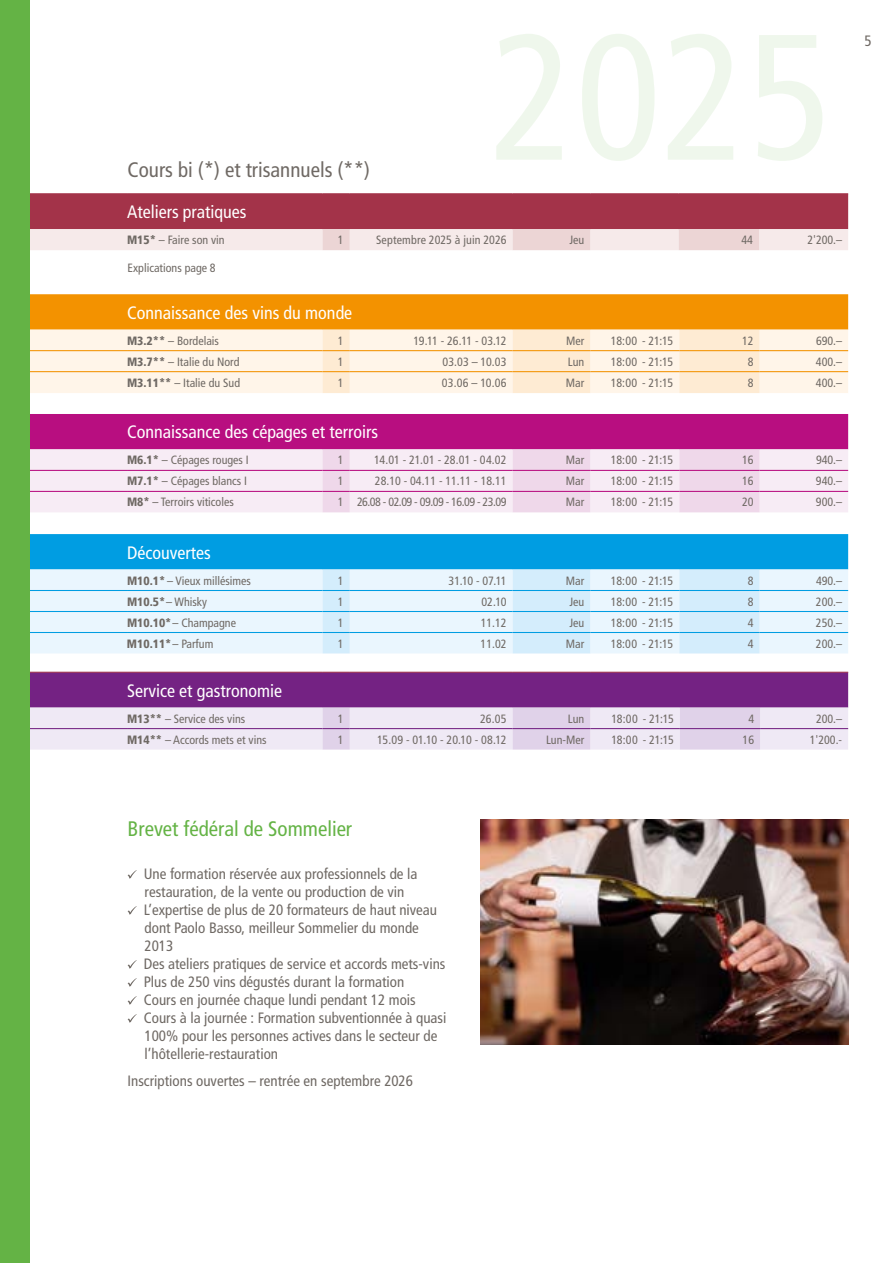
<style>
.page{position:relative;width:893px;height:1263px;background:#fff}
.page>*{position:absolute;margin:0;border:0;box-sizing:border-box;transform-origin:0 0}
.t1{font:condensed 21px "Frutiger LT";color:#6f6964}
.t2{font:condensed 21px "Frutiger LT";color:#64b345}
.t3{font:condensed 18px "Frutiger LT";color:#fff}
.t4{font:condensed 15px/18px "Frutiger LT";color:#6f6964}
.t5{font:condensed 12px "Frutiger LT";color:#6f6964}
.t6{font:condensed 12px "Frutiger LT";letter-spacing:-.04em;color:#6f6964}
.t7{font:900 condensed 12px "Frutiger LT";color:#6f6964}
.s1{font-weight:900}
.s2{font-weight:400}
</style>
<div class="page">
<svg style="left:30px;top:294px;width:818px;height:99px;background:#face8e"></svg>
<hr style="left:350px;top:371px;width:163px;height:1px;background:#f39200">
<hr style="left:513px;top:371px;width:77px;height:1px;background:#f39200">
<hr style="left:590px;top:371px;width:89px;height:1px;background:#f39200">
<hr style="left:679px;top:371px;width:81px;height:1px;background:#f39200">
<hr style="left:760px;top:371px;width:88px;height:1px;background:#f39200">
<svg style="left:30px;top:414px;width:818px;height:98px;background:#de95c7"></svg>
<hr style="left:350px;top:491px;width:163px;height:1px;background:#b80e80">
<hr style="left:513px;top:491px;width:77px;height:1px;background:#b80e80">
<hr style="left:590px;top:491px;width:89px;height:1px;background:#b80e80">
<hr style="left:679px;top:491px;width:81px;height:1px;background:#b80e80">
<hr style="left:760px;top:491px;width:88px;height:1px;background:#b80e80">
<svg style="left:30px;top:534px;width:818px;height:119px;background:#9cd8f4"></svg>
<hr style="left:350px;top:632px;width:163px;height:1px;background:#009de2">
<hr style="left:513px;top:632px;width:77px;height:1px;background:#009de2">
<hr style="left:590px;top:632px;width:89px;height:1px;background:#009de2">
<hr style="left:679px;top:632px;width:81px;height:1px;background:#009de2">
<hr style="left:760px;top:632px;width:88px;height:1px;background:#009de2">
<svg style="left:30px;top:193px;width:818px;height:57px;background:#c17583"></svg>
<hr style="left:350px;top:193px;width:163px;height:1px;background:#a33349">
<hr style="left:513px;top:193px;width:77px;height:1px;background:#a33349">
<hr style="left:590px;top:193px;width:89px;height:1px;background:#a33349">
<hr style="left:679px;top:193px;width:80px;height:1px;background:#a33349">
<svg style="left:30px;top:672px;width:818px;height:78px;background:#b48abe"></svg>
<hr style="left:350px;top:728px;width:163px;height:1px;background:#742283">
<hr style="left:513px;top:728px;width:77px;height:1px;background:#742283">
<hr style="left:590px;top:728px;width:90px;height:1px;background:#742283">
<hr style="left:680px;top:728px;width:80px;height:1px;background:#742283">
<hr style="left:760px;top:728px;width:88px;height:1px;background:#742283">
<div style="left:0;top:0;width:30px;height:1263px;background:#64b345"></div>
<svg style="left:128px;top:870px;width:9px;height:9px"></svg>
<svg style="left:128px;top:906px;width:9px;height:9px"></svg>
<svg style="left:128px;top:960px;width:9px;height:9px"></svg>
<svg style="left:128px;top:978px;width:9px;height:9px"></svg>
<svg style="left:128px;top:996px;width:9px;height:9px"></svg>
<svg style="left:128px;top:1014px;width:9px;height:9px"></svg>
<img style="left:481px;top:820px;width:367px;height:225px">
<p class="t4" style="left:864px;top:31px;width:9px">5</p>
<h1 class="t1" style="left:128px;top:157px;width:244px">Cours bi (*) et trisannuels (**)</h1>
<h2 class="t3" style="left:127px;top:201px;width:121px">Ateliers pratiques</h2>
<p class="t5" style="left:127px;top:233px;width:99px"><span class="s1">M15*</span> – Faire son vin</p>
<p class="t5" style="left:338px;top:233px;width:7px">1</p>
<p class="t5" style="left:376px;top:233px;width:132px">Septembre 2025 à juin 2026</p>
<p class="t5" style="left:569px;top:233px;width:16px">Jeu</p>
<p class="t5" style="left:741px;top:233px;width:13px">44</p>
<p class="t5" style="left:807px;top:233px;width:36px">2'200.–</p>
<p class="t5" style="left:128px;top:261px;width:90px">Explications page 8</p>
<h2 class="t3" style="left:127px;top:302px;width:227px">Connaissance des vins du monde</h2>
<p class="t5" style="left:127px;top:333px;width:94px"><span class="s1">M3.2**</span> – Bordelais</p>
<p class="t5" style="left:338px;top:333px;width:7px">1</p>
<p class="t6" style="left:414px;top:333px;width:95px">19.11 - 26.11 - 03.12</p>
<p class="t5" style="left:566px;top:333px;width:20px">Mer</p>
<p class="t5" style="left:611px;top:333px;width:64px">18:00 - 21:15</p>
<p class="t5" style="left:742px;top:333px;width:13px">12</p>
<p class="t5" style="left:816px;top:333px;width:28px">690.–</p>
<p class="t5" style="left:127px;top:354px;width:114px"><span class="s1">M3.7**</span> – Italie du Nord</p>
<p class="t5" style="left:338px;top:354px;width:7px">1</p>
<p class="t5" style="left:443px;top:354px;width:66px">03.03 – 10.03</p>
<p class="t5" style="left:568px;top:354px;width:18px">Lun</p>
<p class="t5" style="left:611px;top:354px;width:64px">18:00 - 21:15</p>
<p class="t5" style="left:748px;top:354px;width:7px">8</p>
<p class="t5" style="left:816px;top:354px;width:28px">400.–</p>
<p class="t5" style="left:127px;top:375px;width:115px"><span class="s1">M3.11**</span> – Italie du Sud</p>
<p class="t5" style="left:338px;top:375px;width:7px">1</p>
<p class="t5" style="left:442px;top:375px;width:66px">03.06 – 10.06</p>
<p class="t5" style="left:566px;top:375px;width:20px">Mar</p>
<p class="t5" style="left:611px;top:375px;width:64px">18:00 - 21:15</p>
<p class="t5" style="left:748px;top:375px;width:7px">8</p>
<p class="t5" style="left:816px;top:375px;width:28px">400.–</p>
<h2 class="t3" style="left:127px;top:422px;width:253px">Connaissance des cépages et terroirs</h2>
<p class="t5" style="left:127px;top:453px;width:123px"><span class="s1">M6.1*</span> – Cépages rouges I</p>
<p class="t5" style="left:338px;top:453px;width:7px">1</p>
<p class="t5" style="left:374px;top:453px;width:134px">14.01 - 21.01 - 28.01 - 04.02</p>
<p class="t5" style="left:566px;top:453px;width:20px">Mar</p>
<p class="t5" style="left:611px;top:453px;width:64px">18:00 - 21:15</p>
<p class="t5" style="left:742px;top:453px;width:13px">16</p>
<p class="t5" style="left:816px;top:453px;width:28px">940.–</p>
<p class="t5" style="left:127px;top:474px;width:121px"><span class="s1">M7.1*</span> – Cépages blancs I</p>
<p class="t5" style="left:338px;top:474px;width:7px">1</p>
<p class="t5" style="left:375px;top:474px;width:133px">28.10 - 04.11 - 11.11 - 18.11</p>
<p class="t5" style="left:566px;top:474px;width:20px">Mar</p>
<p class="t5" style="left:611px;top:474px;width:64px">18:00 - 21:15</p>
<p class="t5" style="left:742px;top:474px;width:13px">16</p>
<p class="t5" style="left:816px;top:474px;width:28px">940.–</p>
<p class="t5" style="left:127px;top:495px;width:108px"><span class="s1">M8*</span> – Terroirs viticoles</p>
<p class="t6" style="left:338px;top:495px;width:170px">1 26.08 - 02.09 - 09.09 - 16.09 - 23.09</p>
<p class="t5" style="left:566px;top:495px;width:20px">Mar</p>
<p class="t5" style="left:611px;top:495px;width:64px">18:00 - 21:15</p>
<p class="t5" style="left:742px;top:495px;width:13px">20</p>
<p class="t5" style="left:816px;top:495px;width:28px">900.–</p>
<h2 class="t3" style="left:127px;top:542px;width:85px">Découvertes</h2>
<p class="t5" style="left:127px;top:573px;width:125px"><span class="s1">M10.1*</span> – Vieux millésimes</p>
<p class="t5" style="left:338px;top:573px;width:7px">1</p>
<p class="t5" style="left:449px;top:573px;width:59px">31.10 - 07.11</p>
<p class="t5" style="left:566px;top:573px;width:20px">Mar</p>
<p class="t5" style="left:611px;top:573px;width:64px">18:00 - 21:15</p>
<p class="t5" style="left:748px;top:573px;width:7px">8</p>
<p class="t5" style="left:816px;top:573px;width:28px">490.–</p>
<p class="t5" style="left:127px;top:594px;width:82px"><span class="s1">M10.5*</span>– Whisky</p>
<p class="t5" style="left:338px;top:594px;width:7px">1</p>
<p class="t5" style="left:481px;top:594px;width:27px">02.10</p>
<p class="t5" style="left:569px;top:594px;width:16px">Jeu</p>
<p class="t5" style="left:611px;top:594px;width:64px">18:00 - 21:15</p>
<p class="t5" style="left:748px;top:594px;width:7px">8</p>
<p class="t5" style="left:816px;top:594px;width:28px">200.–</p>
<p class="t5" style="left:127px;top:615px;width:111px"><span class="s1">M10.10*</span>– Champagne</p>
<p class="t5" style="left:338px;top:615px;width:7px">1</p>
<p class="t5" style="left:481px;top:615px;width:27px">11.12</p>
<p class="t5" style="left:569px;top:615px;width:16px">Jeu</p>
<p class="t5" style="left:611px;top:615px;width:64px">18:00 - 21:15</p>
<p class="t5" style="left:748px;top:615px;width:7px">4</p>
<p class="t5" style="left:816px;top:615px;width:28px">250.–</p>
<p class="t7" style="left:127px;top:636px;width:88px">M10.11*<span class="s2">– Parfum</span></p>
<p class="t5" style="left:338px;top:636px;width:7px">1</p>
<p class="t5" style="left:481px;top:636px;width:27px">11.02</p>
<p class="t5" style="left:566px;top:636px;width:20px">Mar</p>
<p class="t5" style="left:611px;top:636px;width:64px">18:00 - 21:15</p>
<p class="t5" style="left:748px;top:636px;width:7px">4</p>
<p class="t5" style="left:816px;top:636px;width:28px">200.–</p>
<h2 class="t3" style="left:127px;top:680px;width:157px">Service et gastronomie</h2>
<p class="t5" style="left:127px;top:711px;width:120px"><span class="s1">M13**</span> – Service des vins</p>
<p class="t5" style="left:338px;top:711px;width:7px">1</p>
<p class="t5" style="left:480px;top:711px;width:28px">26.05</p>
<p class="t5" style="left:568px;top:711px;width:18px">Lun</p>
<p class="t5" style="left:611px;top:711px;width:64px">18:00 - 21:15</p>
<p class="t5" style="left:748px;top:711px;width:7px">4</p>
<p class="t5" style="left:816px;top:711px;width:28px">200.–</p>
<p class="t5" style="left:127px;top:732px;width:141px"><span class="s1">M14**</span> – Accords mets et vins</p>
<p class="t5" style="left:338px;top:732px;width:7px">1</p>
<p class="t5" style="left:377px;top:732px;width:131px">15.09 - 01.10 - 20.10 - 08.12</p>
<p class="t5" style="left:546px;top:732px;width:40px">Lun-Mer</p>
<p class="t5" style="left:611px;top:732px;width:64px">18:00 - 21:15</p>
<p class="t5" style="left:743px;top:732px;width:13px">16</p>
<p class="t5" style="left:810px;top:732px;width:34px">1'200.-</p>
<h1 class="t2" style="left:128px;top:816px;width:226px">Brevet fédéral de Sommelier</h1>
<p class="t4" style="left:144px;top:865px;width:304px">Une formation réservée aux professionnels de la restauration, de la vente ou production de vin L’expertise de plus de 20 formateurs de haut niveau dont Paolo Basso, meilleur Sommelier du monde 2013<br>Des ateliers pratiques de service et accords mets-vins Plus de 250 vins dégustés durant la formation<br>Cours en journée chaque lundi pendant 12 mois Cours à la journée : Formation subventionnée à quasi 100% pour les personnes actives dans le secteur de l’hôtellerie-restauration</p>
<p class="t4" style="left:128px;top:1072px;width:287px">Inscriptions ouvertes – rentrée en septembre 2026</p>
</div>
